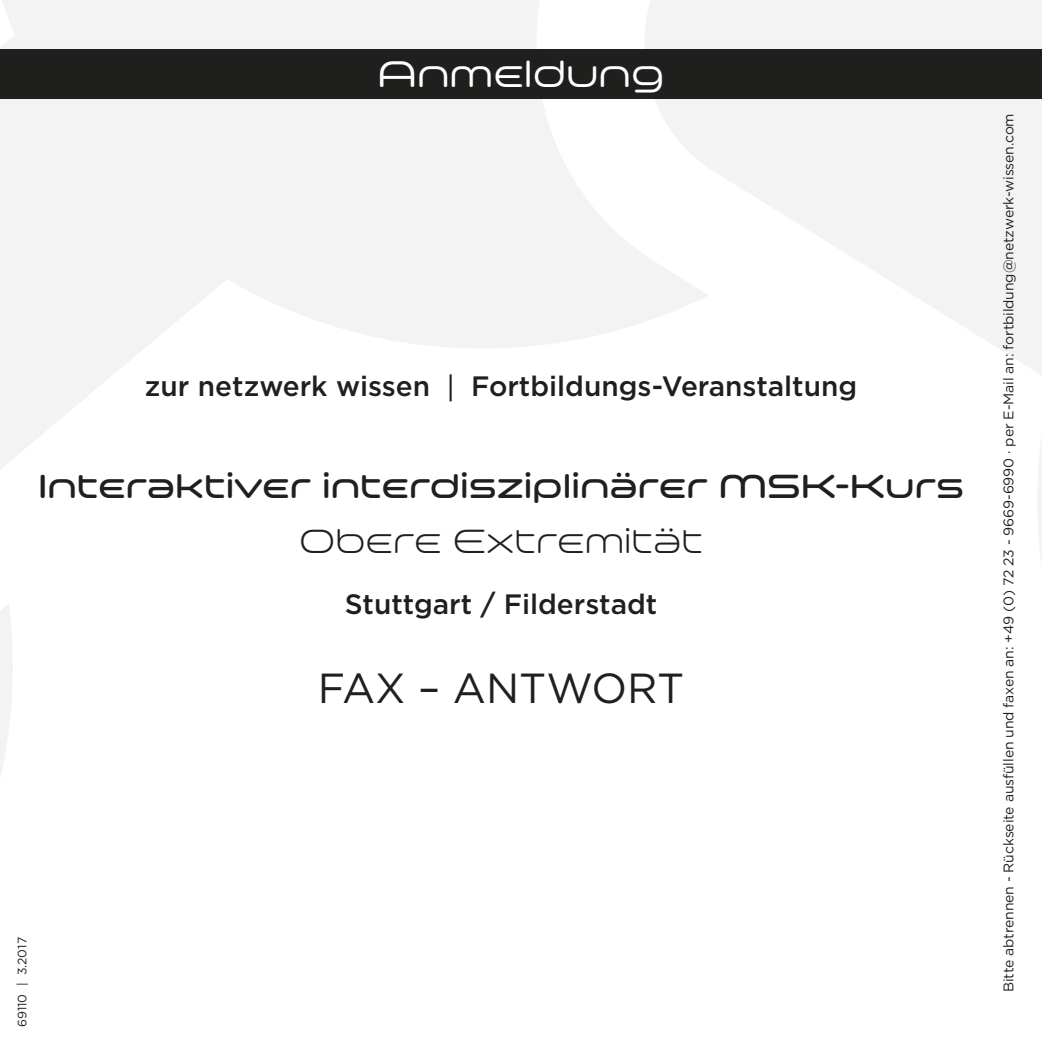
<style>
.page{position:relative;width:1042px;height:1042px;background:#fff}
.page>*{position:absolute;margin:0;border:0;box-sizing:border-box;transform-origin:0 0}
.t1{font:42px "Gotham";letter-spacing:-.005em;color:#1f1f1e}
.t2{font:36.75px "Space Colony";color:#fff}
.t3{font:500 33.25px "Space Colony";color:#1f1f1e}
.t4{font:300 33.25px "Space Colony";color:#1f1f1e}
.t5{font:500 28px "Gotham";color:#1f1f1e}
.t6{font:14px "Gotham";letter-spacing:-.01em;color:#1f1f1e}
.t7{font:12.25px "Gotham";color:#1f1f1e}
</style>
<div class="page">
<svg style="left:988px;top:0;width:54px;height:563px;fill:#f3f3f3"></svg>
<svg style="left:0;top:604px;width:13px;height:172px"></svg>
<svg style="left:0;top:0;width:988px;height:469px;fill:#f3f3f3"></svg>
<div style="left:0;top:50px;width:1042px;height:49px;background:#1f1f1e"></div>
<svg style="left:450px;top:374px;width:2px;height:27px"></svg>
<h2 class="t2" style="left:377px;top:61px;width:288px">Anmeldung</h2>
<h3 class="t5" style="left:145px;top:376px;width:287px">zur netzwerk wissen</h3>
<h3 class="t5" style="left:471px;top:376px;width:388px">Fortbildungs-Veranstaltung</h3>
<h3 class="t3" style="left:38px;top:475px;width:927px">Interaktiver interdisziplinärer MSK-Kurs</h3>
<h3 class="t4" style="left:299px;top:529px;width:405px">Obere Extremität</h3>
<h3 class="t5" style="left:345px;top:594px;width:314px">Stuttgart / Filderstadt</h3>
<h1 class="t1" style="left:318px;top:673px;width:368px">FAX – ANTWORT</h1>
<p class="t7" style="left:18px;top:1027px;width:91px;rotate:-90deg">69110 | 3.2017</p>
<p class="t6" style="left:1003px;top:992px;width:880px;rotate:-90deg">Bitte abtrennen - Rückseite ausfüllen und faxen an: +49 (0) 72 23 - 9669-6990 · per E-Mail an: fortbildung@netzwerk-wissen.com</p>
</div>
